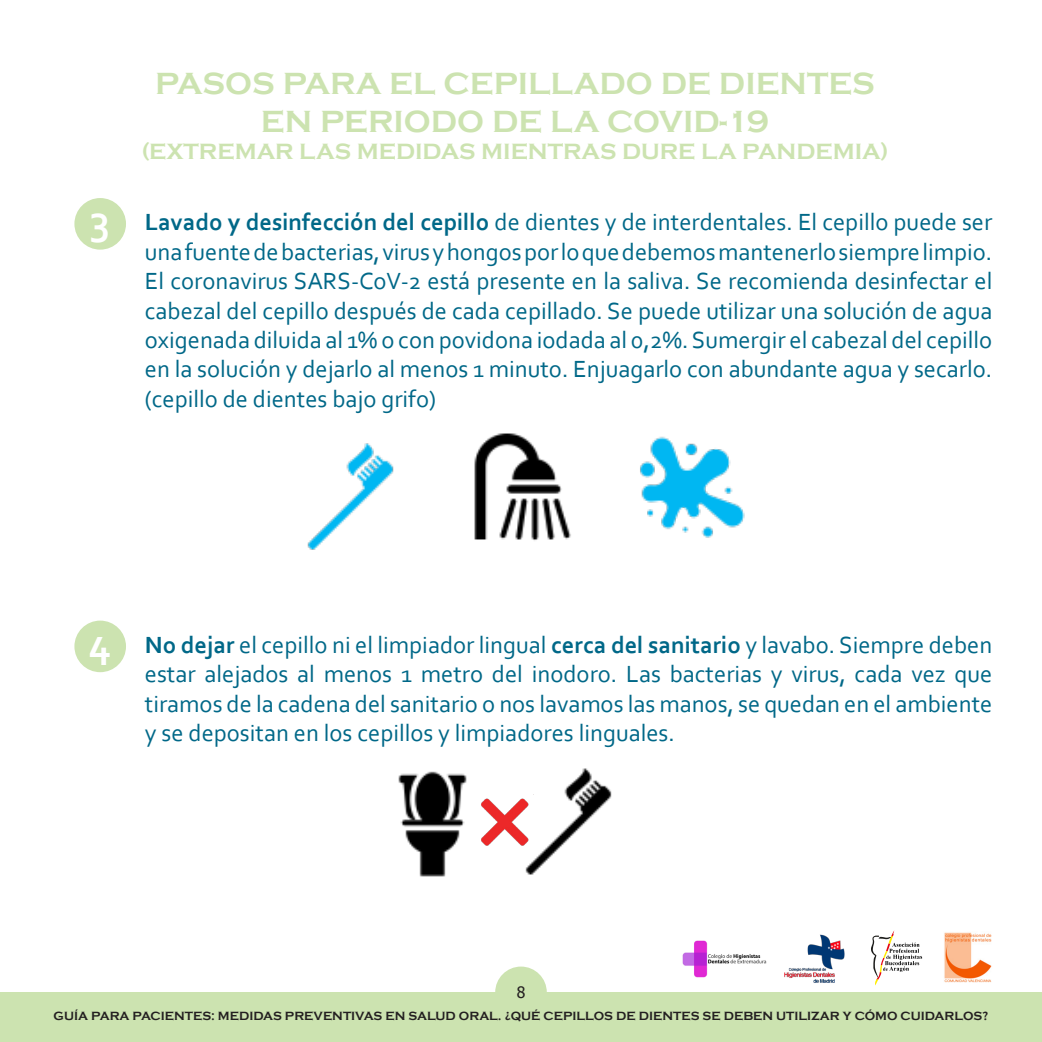
<style>
.page{position:relative;width:1042px;height:1042px;background:#fff}
.page>*{position:absolute;margin:0;border:0;box-sizing:border-box;transform-origin:0 0}
.t1{font:700 42.7px "Corbel";color:#fff}
.t2{font:700 31.5px "Copperplate Gothic";color:#cce3b0}
.t3{font:24.5px/29.4px "Corbel";color:#006888;text-align:justify}
.t4{font:700 22.75px "Copperplate Gothic";color:#cce3b0}
.t5{font:15.75px "Tahoma";color:#231f20}
.t6{font:700 12.25px "Copperplate Gothic";color:#231f20}
.s1{font-weight:700}
</style>
<div class="page">
<div style="left:0;top:992px;width:1042px;height:50px;background:#cce3b0"></div>
<div style="left:495px;top:966px;width:52px;height:52px;background:#cce3b0;border-radius:50%"></div>
<svg style="left:871px;top:930px;width:51px;height:56px"></svg>
<img style="left:944px;top:932px;width:48px;height:50px">
<img style="left:682px;top:934px;width:163px;height:49px">
<div style="left:74px;top:198px;width:52px;height:52px;background:#cce3b0;border-radius:50%"></div>
<div style="left:74px;top:620px;width:52px;height:52px;background:#cce3b0;border-radius:50%"></div>
<img style="left:307px;top:443px;width:87px;height:107px">
<img style="left:474px;top:433px;width:97px;height:108px">
<img style="left:640px;top:436px;width:105px;height:102px">
<img style="left:398px;top:771px;width:69px;height:106px">
<img style="left:525px;top:768px;width:87px;height:107px">
<img style="left:481px;top:795px;width:53px;height:52px">
<p class="t1" style="left:90px;top:194px;width:22px">3</p>
<p class="t2" style="left:155px;top:66px;width:721px">PASOS PARA EL CEPILLADO DE DIENTES</p>
<p class="t2" style="left:261px;top:104px;width:510px">EN PERIODO DE LA COVID-19</p>
<p class="t4" style="left:142px;top:139px;width:748px">(EXTREMAR LAS MEDIDAS MIENTRAS DURE LA PANDEMIA)</p>
<p class="t3" style="left:145px;top:207px;width:849px"><span class="s1">Lavado y desinfección del cepillo</span> de dientes y de interdentales. El cepillo puede ser una fuente de bacterias, virus y hongos por lo que debemos mantenerlo siempre limpio.<br>El coronavirus SARS-CoV-2 está presente en la saliva. Se recomienda desinfectar el cabezal del cepillo después de cada cepillado. Se puede utilizar una solución de agua oxigenada diluida al 1% o con povidona iodada al 0,2%. Sumergir el cabezal del cepillo en la solución y dejarlo al menos 1 minuto. Enjuagarlo con abundante agua y secarlo. (cepillo de dientes bajo grifo)</p>
<p class="t1" style="left:89px;top:616px;width:24px">4</p>
<p class="t3" style="left:145px;top:629px;width:849px"><span class="s1">No dejar</span> el cepillo ni el limpiador lingual <span class="s1">cerca del sanitario</span> y lavabo. Siempre deben estar alejados al menos 1 metro del inodoro. Las bacterias y virus, cada vez que tiramos de la cadena del sanitario o nos lavamos las manos, se quedan en el ambiente y se depositan en los cepillos y limpiadores linguales.</p>
<p class="t5" style="left:517px;top:982px;width:10px">8</p>
<p class="t6" style="left:54px;top:1009px;width:936px">GUÍA PARA PACIENTES: MEDIDAS PREVENTIVAS EN SALUD ORAL. ¿QUÉ CEPILLOS DE DIENTES SE DEBEN UTILIZAR Y CÓMO CUIDARLOS?</p>
</div>
